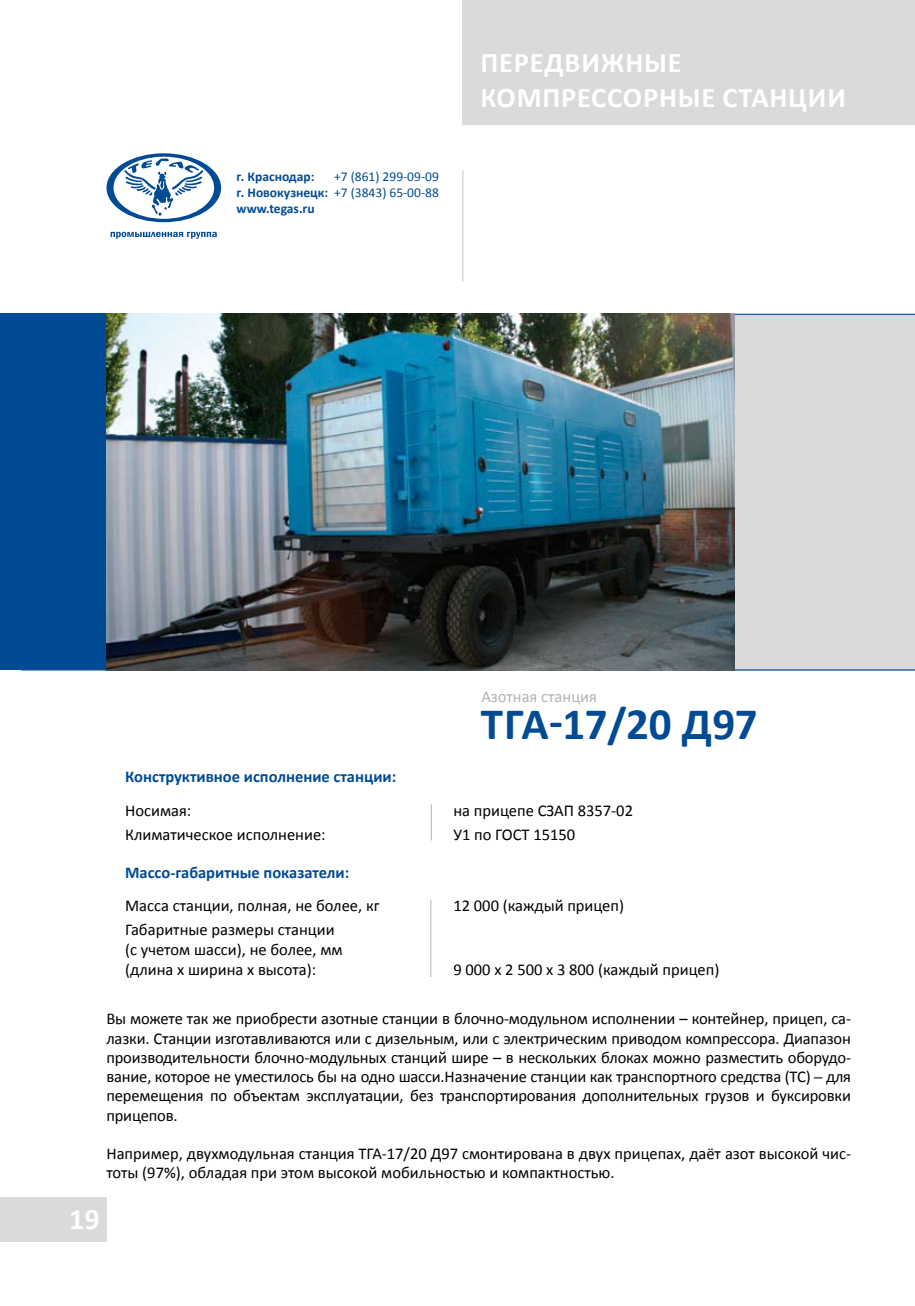
<style>
.page{position:relative;width:915px;height:1306px;background:#fff}
.page>*{position:absolute;margin:0;border:0;box-sizing:border-box;transform-origin:0 0}
.t1{font:700 45px "Calibri";letter-spacing:-.01em;color:#004b93}
.t2{font:700 30px "Calibri";color:#fff}
.t3{font:700 28.5px/34.2px "Calibri";color:#fff}
.t4{font:16.5px/19.2px "Calibri";color:#000}
.t5{font:700 16.5px "Calibri";color:#004b93}
.t6{font:16.5px "Calibri";color:#b1b2b4}
.t7{font:13.5px/16.2px "Calibri";color:#004b93;text-align:justify}
.t8{font:700 13.5px "Calibri";color:#004b93}
.s1{font-weight:700}
</style>
<div class="page">
<div style="left:0;top:314px;width:106px;height:356px;background:#004b93"></div>
<div style="left:462px;top:1px;width:452px;height:123px;background:#d9dadb"></div>
<div style="left:462px;top:0;width:452px;height:125px;border:2px solid #d9dadb"></div>
<hr style="left:462px;top:170px;width:1px;height:112px;background:#d9dadb">
<div style="left:0;top:1197px;width:106px;height:45px;background:#d9dadb"></div>
<div style="left:734px;top:314px;width:180px;height:356px;background:#d9dadb"></div>
<svg style="left:111px;top:232px;width:106px;height:7px"></svg>
<svg style="left:106px;top:153px;width:115px;height:69px"></svg>
<hr style="left:914px;top:314px;width:1px;height:356px;background:#d9dadb">
<svg style="left:914px;top:0;width:1px;height:125px"></svg>
<hr style="left:431px;top:804px;width:1px;height:36px;background:#b1b2b4">
<hr style="left:430px;top:900px;width:1px;height:77px;background:#b1b2b4">
<hr style="left:21px;top:314px;width:893px;height:1px;background:#004b93">
<hr style="left:21px;top:669px;width:893px;height:1px;background:#004b93">
<img style="left:106px;top:314px;width:628px;height:356px">
<p class="t7" style="left:236px;top:168px;width:204px;text-indent:97px">+7 (861) 299-09-09 <span class="s1">г. Новокузнецк:</span> +7 (3843) 65-00-88 <span class="s1">www.tegas.ru</span></p>
<p class="t8" style="left:236px;top:168px;width:79px">г. Краснодар:</p>
<h3 class="t3" style="left:480px;top:46px;width:38px">Передвижные компрессорные</h3>
<h3 class="t3" style="left:499px;top:46px;width:19px">ее</h3>
<h3 class="t3" style="left:480px;top:80px;width:19px">орес</h3>
<h3 class="t3" style="left:722px;top:80px;width:19px">и</h3>
<h3 class="t3" style="left:722px;top:80px;width:19px">станции</h3>
<p class="t6" style="left:481px;top:686px;width:117px">Азотная станция</p>
<h1 class="t1" style="left:480px;top:694px;width:278px">ТГА-17/20 Д97</h1>
<p class="t5" style="left:125px;top:766px;width:272px">Конструктивное исполнение станции:</p>
<p class="t4" style="left:125px;top:800px;width:68px">Носимая:</p>
<p class="t4" style="left:453px;top:800px;width:181px">на прицепе СЗАП 8357-02</p>
<p class="t4" style="left:125px;top:825px;width:202px">Климатическое исполнение:</p>
<p class="t4" style="left:453px;top:825px;width:123px">У1 по ГОСТ 15150</p>
<p class="t5" style="left:125px;top:861px;width:225px">Массо-габаритные показатели:</p>
<p class="t4" style="left:125px;top:895px;width:256px">Масса станции, полная, не более, кг</p>
<p class="t4" style="left:453px;top:895px;width:172px">12 000 (каждый прицеп)</p>
<p class="t4" style="left:125px;top:919px;width:219px;line-height:19.8px">Габаритные размеры станции (с учетом шасси), не более, мм (длина х ширина х высота):</p>
<p class="t4" style="left:453px;top:959px;width:267px">9 000 х 2 500 х 3 800 (каждый прицеп)</p>
<p class="t4" style="left:106px;top:1009px;width:746px;text-align:justify">Вы можете так же приобрести азотные станции в блочно-модульном исполнении – контейнер, прицеп, са&shy;лазки. Станции изготавливаются или с дизельным, или с электрическим приводом компрессора. Диапазон производительности блочно-модульных станций шире – в нескольких блоках можно разместить оборудо&shy;вание, которое не уместилось бы на одно шасси.Назначение станции как транспортного средства (ТС) ─ для перемещения по объектам эксплуатации, без транспортирования дополнительных грузов и буксировки прицепов.</p>
<p class="t4" style="left:106px;top:1143px;width:746px">Например, двухмодульная станция ТГА-17/20 Д97 смонтирована в двух прицепах, даёт азот высокой чис&shy;тоты (97%), обладая при этом высокой мобильностью и компактностью.</p>
<h2 class="t2" style="left:69px;top:1199px;width:32px">19</h2>
</div>
